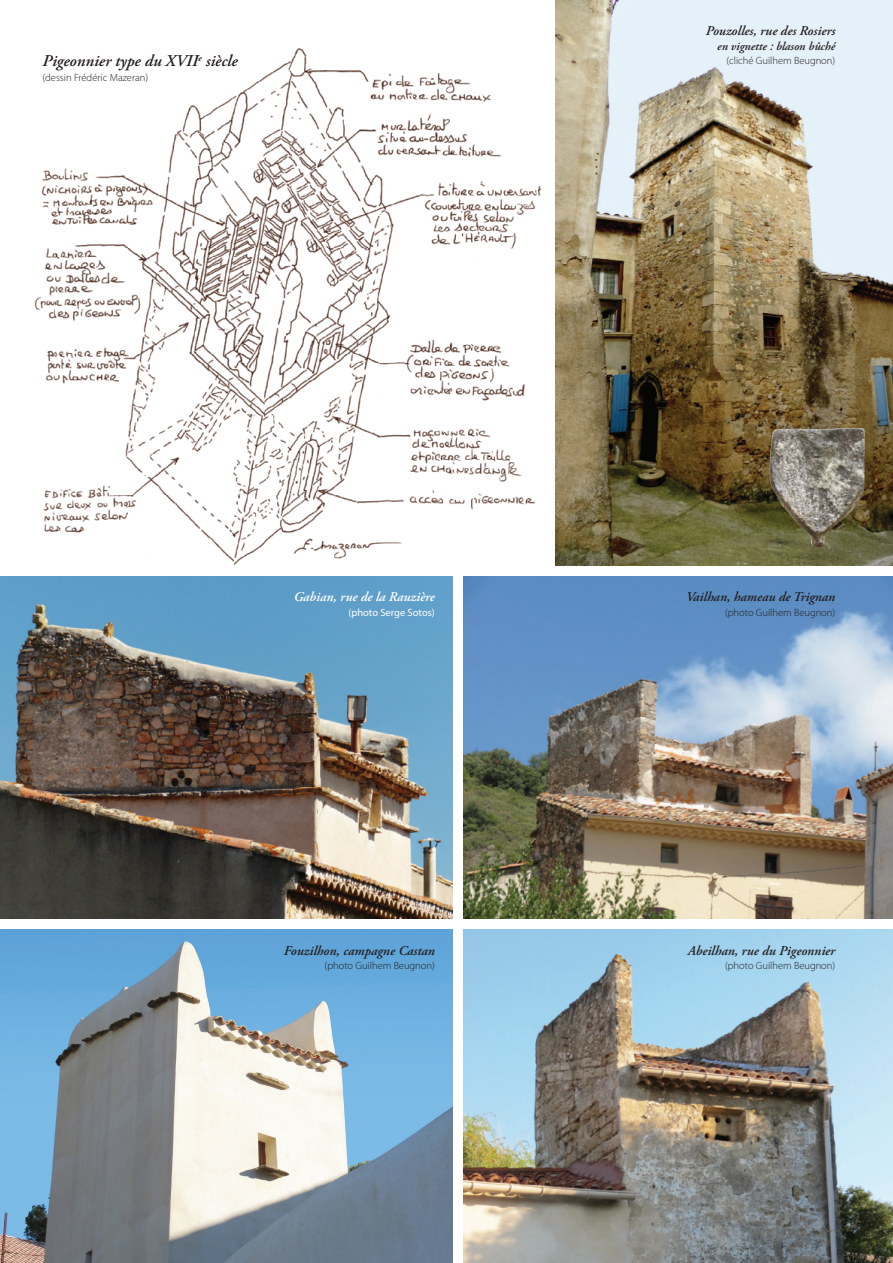
<style>
.page{position:relative;width:893px;height:1263px;background:#fff}
.page>*{position:absolute;margin:0;border:0;box-sizing:border-box;transform-origin:0 0}
.t1{font:italic 600 16.5px "Adobe Garamond Pro";color:#231f20}
.t2{font:italic 600 13.5px "Adobe Garamond Pro";color:#231f20}
.t3{font:italic 600 13.5px "Adobe Garamond Pro";color:#fff}
.t4{font:italic 600 12px "Adobe Garamond Pro";color:#231f20}
.t5{font:300 10.5px "Myriad Pro";color:#231f20}
.t6{font:10.5px "Myriad Pro";color:#fff}
</style>
<div class="page">
<img style="left:34px;top:37px;width:522px;height:529px">
<img style="left:556px;top:0;width:337px;height:566px">
<img style="left:0;top:576px;width:452px;height:342px">
<img style="left:0;top:930px;width:452px;height:333px">
<img style="left:463px;top:930px;width:430px;height:333px">
<img style="left:463px;top:576px;width:430px;height:342px">
<img style="left:770px;top:428px;width:82px;height:73px">
<h1 class="t1" style="left:43px;top:51px;width:197px">Pigeonnier type du XVII<sup>e</sup> siècle</h1>
<p class="t5" style="left:43px;top:71px;width:107px">(dessin Frédéric Mazeran)</p>
<p class="t3" style="left:294px;top:589px;width:143px">Gabian, rue de la Rauzière</p>
<p class="t6" style="left:348px;top:606px;width:88px">(photo Serge Sotos)</p>
<p class="t2" style="left:284px;top:943px;width:152px">Fouzilhon, campagne Castan</p>
<p class="t5" style="left:325px;top:960px;width:112px">(photo Guilhem Beugnon)</p>
<p class="t2" style="left:706px;top:23px;width:131px">Pouzolles, rue des Rosiers</p>
<p class="t4" style="left:717px;top:39px;width:120px">en vignette : blason bûché</p>
<p class="t5" style="left:726px;top:55px;width:110px">(cliché Guilhem Beugnon)</p>
<p class="t2" style="left:686px;top:589px;width:151px">Vailhan, hameau de Trignan</p>
<p class="t5" style="left:725px;top:607px;width:112px">(photo Guilhem Beugnon)</p>
<p class="t2" style="left:688px;top:943px;width:149px">Abeilhan, rue du Pigeonnier</p>
<p class="t5" style="left:725px;top:960px;width:112px">(photo Guilhem Beugnon)</p>
</div>
